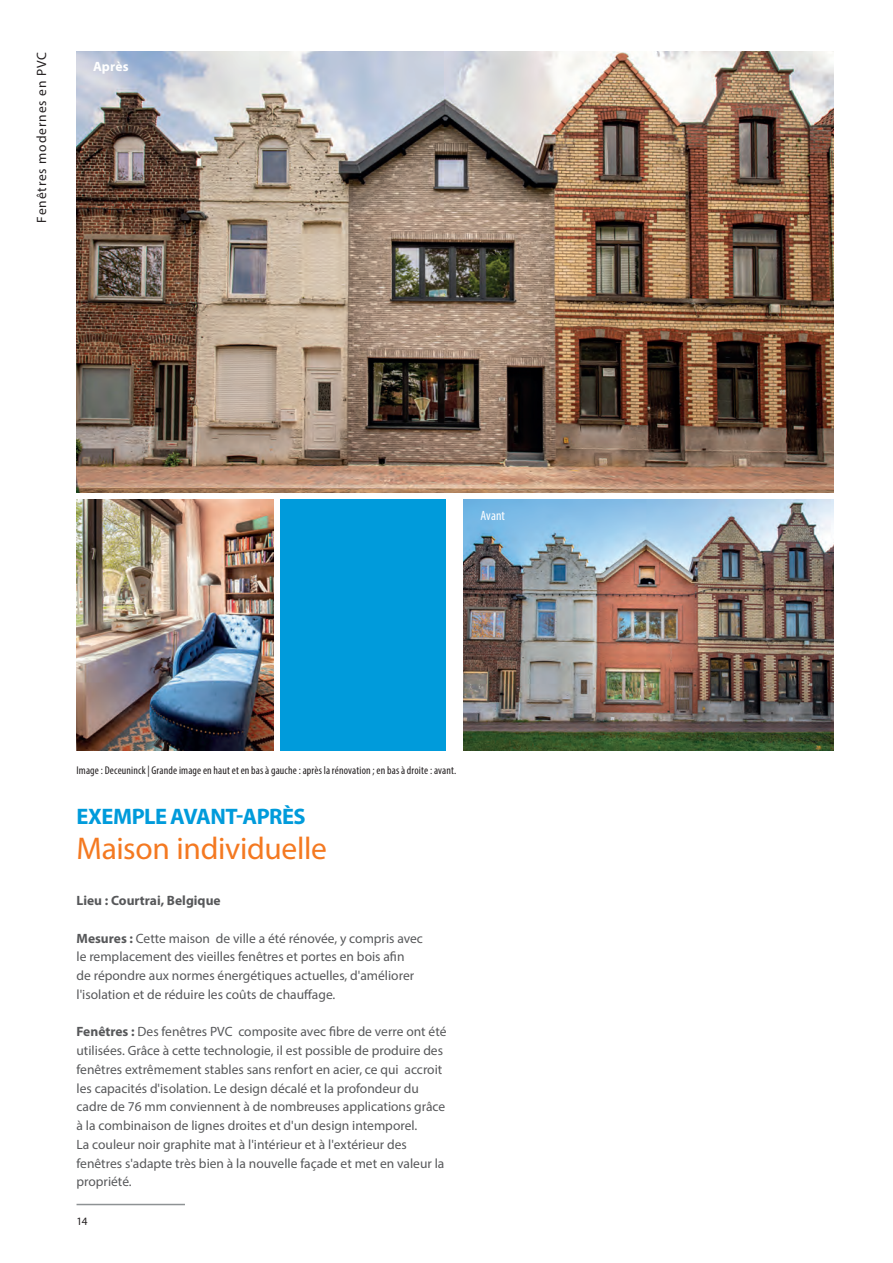
<style>
.page{position:relative;width:893px;height:1263px;background:#fff}
.page>*{position:absolute;margin:0;border:0;box-sizing:border-box;transform-origin:0 0}
.Headline_21_reg{font:31.5px "Myriad Pro";letter-spacing:-.01em;color:#f47921}
.Headline_15{font:700 22.5px "Myriad Pro";letter-spacing:-.025em;color:#009bdb}
.Fliesstext{font:13.5px/18.8px "Myriad Pro";color:#57585a}
.Fliesstext-2{font:700 13.5px "Myriad Pro";color:#57585a}
.t1{font:13.5px "Myriad Pro";letter-spacing:.065em;color:#231f20}
.Bildnachweis{font:condensed 13.5px "Myriad Pro";letter-spacing:.005em;color:#fff}
.Bildnachweis-2{font:700 13.5px "Myriad Pro";letter-spacing:.01em;color:#fff}
.Bildnachweis-3{font:condensed 11.25px "Myriad Pro";letter-spacing:.015em;color:#231f20}
.t2{font:11.25px "Myriad Pro";color:#231f20}
.s1{font-weight:700}
</style>
<div class="page">
<hr style="left:77px;top:1204px;width:108px;height:1px;background:#8e9294">
<img style="left:77px;top:51px;width:757px;height:441px">
<img style="left:77px;top:500px;width:197px;height:251px">
<img style="left:463px;top:500px;width:370px;height:251px">
<div style="left:281px;top:500px;width:165px;height:251px;background:#009bdb"></div>
<p class="t1" style="left:33px;top:223px;width:172px;rotate:-90deg">Fenêtres modernes en PVC</p>
<p class="Bildnachweis-2" style="left:93px;top:57px;width:37px">Après</p>
<p class="Bildnachweis" style="left:480px;top:507px;width:26px">Avant</p>
<p class="Bildnachweis-3" style="left:77px;top:763px;width:381px">Image : Deceuninck | Grande image en haut et en bas à gauche : après la rénovation ; en bas à droite : avant.</p>
<p class="Headline_15" style="left:77px;top:802px;width:231px">EXEMPLE AVANT-APRÈS</p>
<p class="Headline_21_reg" style="left:77px;top:828px;width:252px">Maison individuelle</p>
<p class="Fliesstext-2" style="left:77px;top:892px;width:146px">Lieu : Courtrai, Belgique</p>
<p class="Fliesstext" style="left:77px;top:928px;width:348px"><span class="s1">Mesures :</span> Cette maison de ville a été rénovée, y compris avec le remplacement des vieilles fenêtres et portes en bois afin<br>de répondre aux normes énergétiques actuelles, d'améliorer l'isolation et de réduire les coûts de chauffage.</p>
<p class="Fliesstext" style="left:77px;top:1022px;width:371px"><span class="s1">Fenêtres :</span> Des fenêtres PVC composite avec fibre de verre ont été utilisées. Grâce à cette technologie, il est possible de produire des fenêtres extrêmement stables sans renfort en acier, ce qui accroit les capacités d'isolation. Le design décalé et la profondeur du cadre de 76 mm conviennent à de nombreuses applications grâce à la combinaison de lignes droites et d'un design intemporel.<br>La couleur noir graphite mat à l'intérieur et à l'extérieur des fenêtres s'adapte très bien à la nouvelle façade et met en valeur la propriété.</p>
<p class="t2" style="left:77px;top:1214px;width:13px">14</p>
</div>
